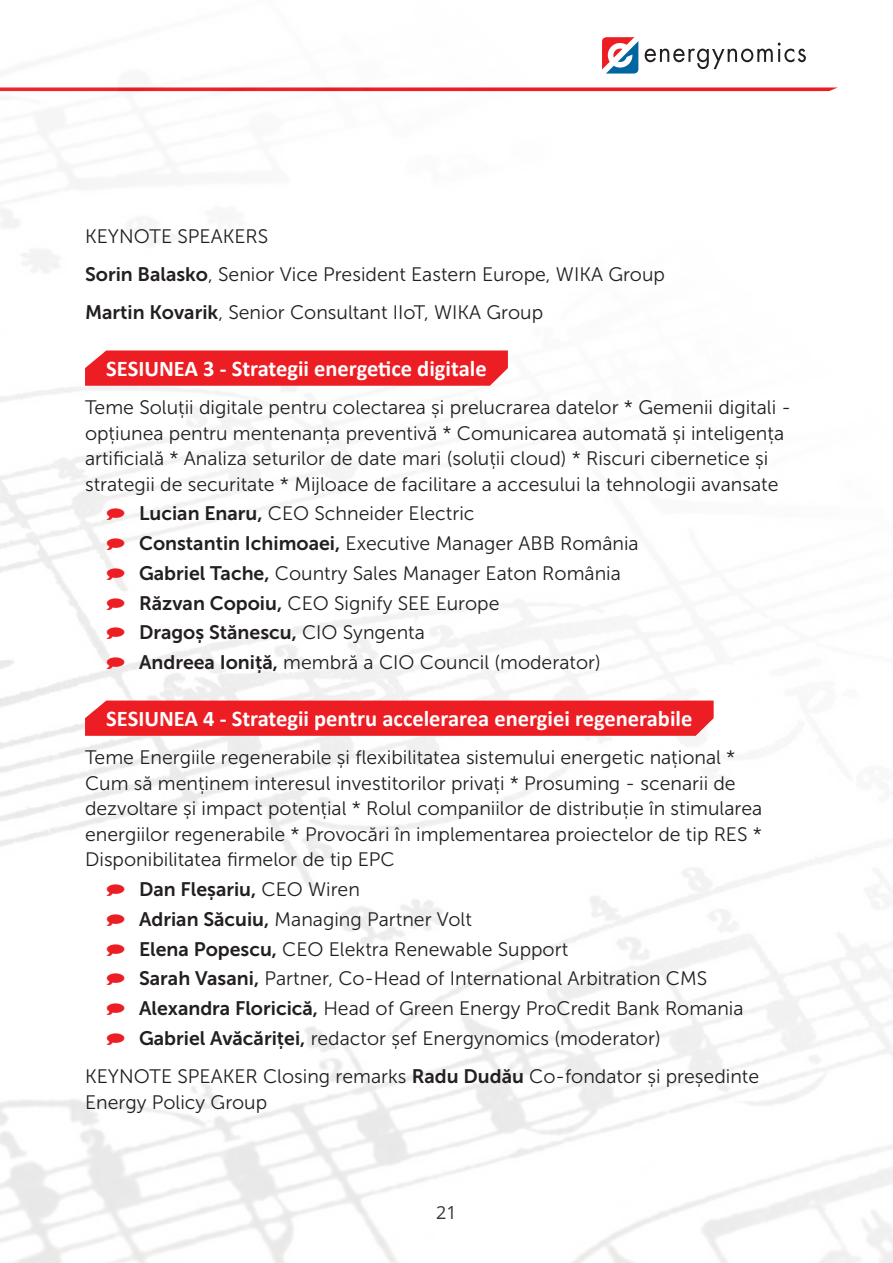
<style>
.page{position:relative;width:893px;height:1263px;background:#fff}
.page>*{position:absolute;margin:0;border:0;box-sizing:border-box;transform-origin:0 0}
.t1{font:700 22.5px "Calibri";color:#fff}
.t2{font:19.5px/25.5px "Museo Sans 300";color:#231f20}
.t3{font:19.5px "Museo Sans 700";color:#231f20}
.t4{font:18px "Open Sans";color:#231f20}
.s1{font-family:"Museo Sans 700"}
.s2{font-family:"Museo Sans 300"}
</style>
<div class="page">
<img style="left:0;top:37px;width:893px;height:1226px">
<svg style="left:85px;top:350px;width:423px;height:36px;background:#ed262d"></svg>
<svg style="left:85px;top:700px;width:629px;height:36px;background:#ed252b"></svg>
<svg style="left:107px;top:509px;width:18px;height:11px"></svg>
<svg style="left:107px;top:539px;width:18px;height:11px"></svg>
<svg style="left:107px;top:568px;width:18px;height:12px"></svg>
<svg style="left:107px;top:598px;width:18px;height:12px"></svg>
<svg style="left:107px;top:628px;width:18px;height:11px"></svg>
<svg style="left:107px;top:658px;width:18px;height:11px"></svg>
<svg style="left:107px;top:884px;width:18px;height:12px"></svg>
<svg style="left:107px;top:914px;width:18px;height:12px"></svg>
<svg style="left:107px;top:944px;width:18px;height:11px"></svg>
<svg style="left:107px;top:974px;width:18px;height:11px"></svg>
<svg style="left:107px;top:1003px;width:18px;height:12px"></svg>
<svg style="left:107px;top:1033px;width:18px;height:12px"></svg>
<p class="t2" style="left:85px;top:217px;width:581px;line-height:38.2px">KEYNOTE SPEAKERS<br><span class="s1">Sorin Balasko</span>, Senior Vice President Eastern Europe, WIKA Group<br><span class="s1">Martin Kovarik</span>, Senior Consultant IIoT, WIKA Group</p>
<p class="t1" style="left:106px;top:352px;width:382px">SESIUNEA 3 - Strategii energetice digitale</p>
<p class="t2" style="left:85px;top:395px;width:708px">Teme Soluții digitale pentru colectarea și prelucrarea datelor * Gemenii digitali - opțiunea pentru mentenanța preventivă * Comunicarea automată și inteligența artificială * Analiza seturilor de date mari (soluții cloud) * Riscuri cibernetice și strategii de securitate * Mijloace de facilitare a accesului la tehnologii avansate</p>
<p class="t2" style="left:139px;top:499px;width:501px;line-height:29.7px"><span class="s1">Lucian Enaru,</span> CEO Schneider Electric<br><span class="s1">Constantin Ichimoaei,</span> Executive Manager ABB România <span class="s1">Gabriel Tache,</span> Country Sales Manager Eaton România <span class="s1">Răzvan Copoiu,</span> CEO Signify SEE Europe</p>
<p class="t3" style="left:139px;top:622px;width:287px">Dragoș Stănescu, <span class="s2">CIO Syngenta</span></p>
<p class="t2" style="left:139px;top:650px;width:463px"><span class="s1">Andreea Ioniță,</span> membră a CIO Council (moderator)</p>
<p class="t1" style="left:106px;top:702px;width:588px">SESIUNEA 4 - Strategii pentru accelerarea energiei regenerabile</p>
<p class="t2" style="left:85px;top:745px;width:679px">Teme Energiile regenerabile și flexibilitatea sistemului energetic național * Cum să menținem interesul investitorilor privați * Prosuming - scenarii de dezvoltare și impact potențial * Rolul companiilor de distribuție în stimularea energiilor regenerabile * Provocări în implementarea proiectelor de tip RES * Disponibilitatea firmelor de tip EPC</p>
<p class="t3" style="left:139px;top:878px;width:222px">Dan Fleșariu, <span class="s2">CEO Wiren</span></p>
<p class="t2" style="left:139px;top:904px;width:606px;line-height:29.7px"><span class="s1">Adrian Săcuiu,</span> Managing Partner Volt<br><span class="s1">Elena Popescu,</span> CEO Elektra Renewable Support<br><span class="s1">Sarah Vasani,</span> Partner, Co-Head of International Arbitration CMS <span class="s1">Alexandra Floricică,</span> Head of Green Energy ProCredit Bank Romania <span class="s1">Gabriel Avăcăriței,</span> redactor șef Energynomics (moderator)</p>
<p class="t2" style="left:85px;top:1064px;width:676px">KEYNOTE SPEAKER Closing remarks <span class="s1">Radu Dudău</span> Co-fondator și președinte<br>Energy Policy Group</p>
<p class="t4" style="left:436px;top:1200px;width:22px">21</p>
</div>
